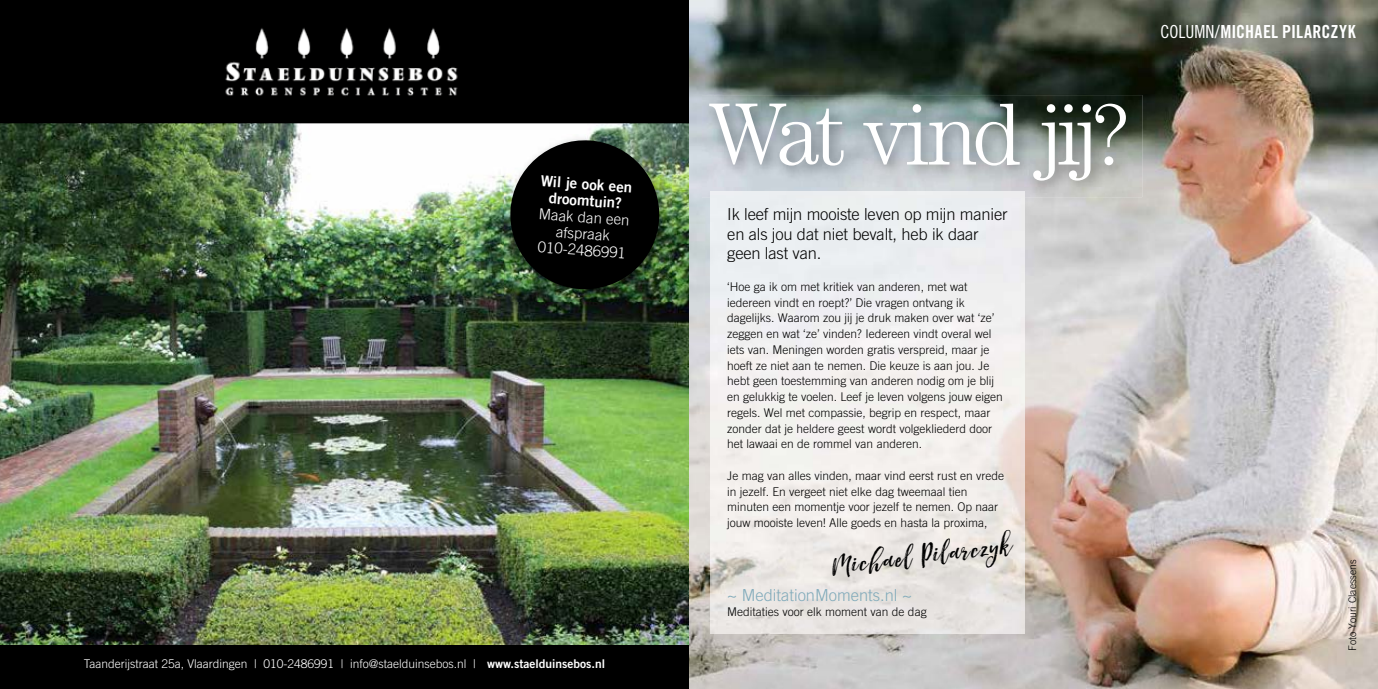
<style>
.page{position:relative;width:1378px;height:689px;background:#fff}
.page>*{position:absolute;margin:0;border:0;box-sizing:border-box;transform-origin:0 0}
.t1{font:300 88.5px "Century LT";letter-spacing:-.05em;color:#fff}
.t2{font:italic 37.2px "Hello Sunshine";color:#000}
.t3{font:18px "Trade Gothic LT Std Bd Cn 20";letter-spacing:.01em;color:#fff}
.t4{font:300 16.5px/19.5px "Trade Gothic LT Std";letter-spacing:-.01em;color:#000}
.t5{font:300 16.5px "Trade Gothic LT Std";color:#80aaba}
.t6{font:300 15px/16.5px "Trade Gothic LT Std";color:#fff;text-align:center}
.t7{font:15px/16.5px "Trade Gothic LT Std Bd 2";color:#fff;text-align:center}
.t8{font:300 12px/15.8px "Trade Gothic LT Std";color:#000}
.t9{font:300 12px "Trade Gothic LT Std";color:#fff}
.t10{font:300 10.5px "Trade Gothic LT Std";color:#000}
.s1{font-family:"Trade Gothic LT Std Bd 2";font-weight:400}
.s2{font-family:"Trade Gothic LT Std Cn 18"}
</style>
<div class="page">
<img style="left:689px;top:0;width:689px;height:689px">
<img style="left:702px;top:95px;width:440px;height:102px">
<img style="left:710px;top:191px;width:315px;height:443px">
<div style="left:0;top:0;width:689px;height:123px;background:#000"></div>
<img style="left:225px;top:27px;width:233px;height:69px">
<img style="left:0;top:123px;width:689px;height:523px">
<div style="left:0;top:646px;width:689px;height:43px;background:#000"></div>
<img style="left:504px;top:134px;width:167px;height:167px">
<svg style="left:508px;top:138px;width:154px;height:154px;background:#1e241d"></svg>
<p class="t7" style="left:541px;top:172px;width:93px;rotate:4deg">Wil je ook een droomtuin?</p>
<p class="t6" style="left:539px;top:205px;width:92px;rotate:4deg">Maak dan een afspraak<br>010-2486991</p>
<p class="t9" style="left:84px;top:656px;width:523px">Taanderijstraat 25a, Vlaardingen | 010-2486991 | info@staelduinsebos.nl | <span class="s1">www.staelduinsebos.nl</span></p>
<h1 class="t1" style="left:709px;top:83px;width:423px">Wat vind jij?</h1>
<h3 class="t4" style="left:727px;top:204px;width:282px">Ik leef mijn mooiste leven op mijn manier en als jou dat niet bevalt, heb ik daar geen last van.</h3>
<p class="t8" style="left:727px;top:278px;width:277px">‘Hoe ga ik om met kritiek van anderen, met wat iedereen vindt en roept?’ Die vragen ontvang ik dagelijks. Waarom zou jij je druk maken over wat ‘ze’ zeggen en wat ‘ze’ vinden? Iedereen vindt overal wel iets van. Meningen worden gratis verspreid, maar je hoeft ze niet aan te nemen. Die keuze is aan jou. Je hebt geen toestemming van anderen nodig om je blij en gelukkig te voelen. Leef je leven volgens jouw eigen regels. Wel met compassie, begrip en respect, maar zonder dat je heldere geest wordt volgekliederd door het lawaai en de rommel van anderen.</p>
<p class="t8" style="left:727px;top:467px;width:278px">Je mag van alles vinden, maar vind eerst rust en vrede in jezelf. En vergeet niet elke dag tweemaal tien minuten een momentje voor jezelf te nemen. Op naar jouw mooiste leven! Alle goeds en hasta la proxima,</p>
<h2 class="t2" style="left:828px;top:545px;width:182px;rotate:-7deg">Michael Pilarczyk</h2>
<h3 class="t5" style="left:727px;top:585px;width:186px">~ MeditationMoments.nl ~</h3>
<p class="t8" style="left:727px;top:603px;width:201px">Meditaties voor elk moment van de dag</p>
<h3 class="t3" style="left:1160px;top:21px;width:197px"><span class="s2">COLUMN/</span>MICHAEL PILARCZYK</h3>
<p class="t10" style="left:1346px;top:651px;width:93px;rotate:-90deg">Foto Youri Claessens</p>
</div>
